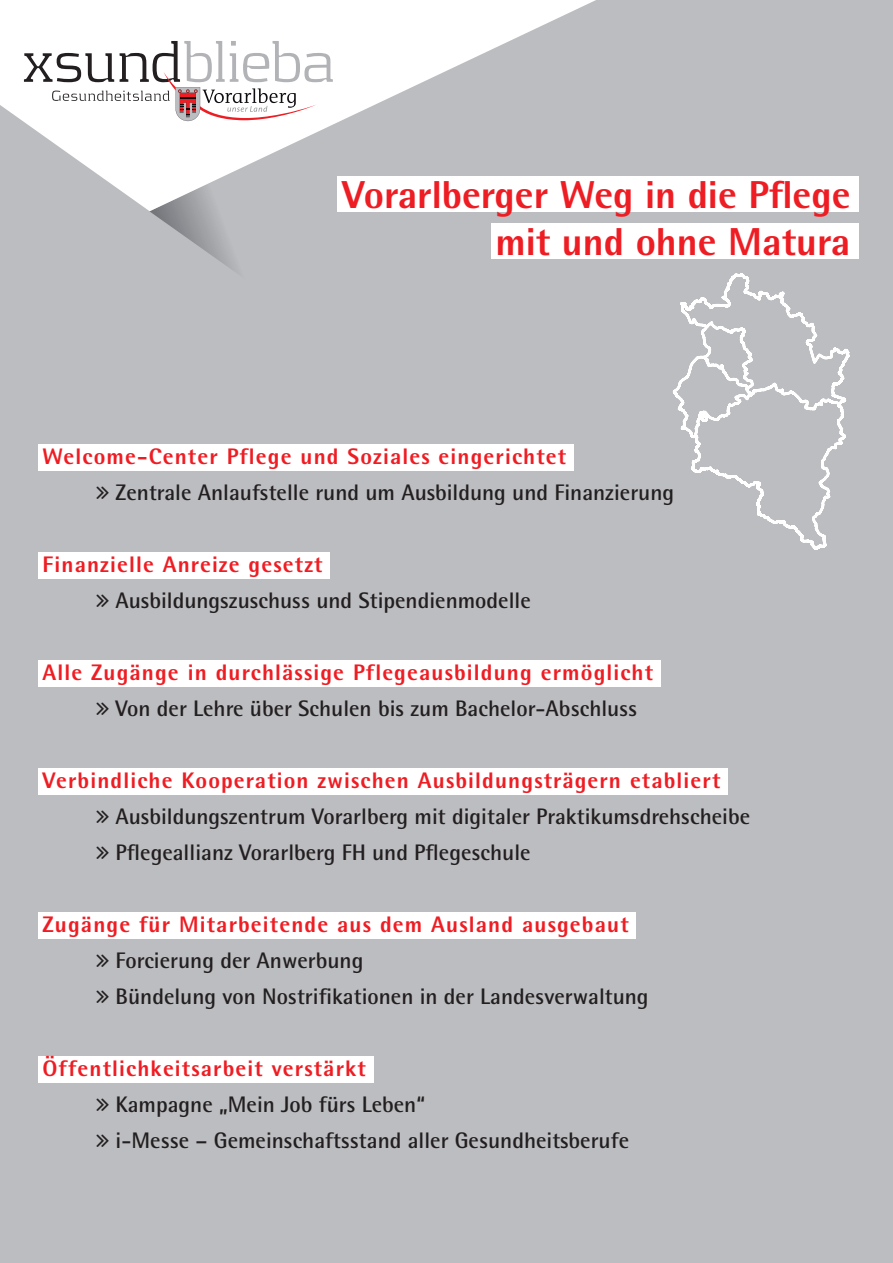
<style>
.page{position:relative;width:893px;height:1263px;background:#bcbdc0}
.page>*{position:absolute;margin:0;border:0;box-sizing:border-box;transform-origin:0 0}
.t1{font:800 39px/46.8px "Rotis Semi Sans Pro";color:#ee1d23;text-align:right}
.t2{font:700 22.5px/36px "Rotis Semi Sans Pro";color:#231f20}
.t3{font:800 22.5px "Rotis Semi Sans Pro";letter-spacing:.05em;color:#ee1d23}
</style>
<div class="page">
<svg style="left:150px;top:211px;width:85px;height:60px"></svg>
<svg style="left:0;top:0;width:596px;height:211px"></svg>
<svg style="left:24px;top:41px;width:309px;height:80px;background:#e3dedf"></svg>
<svg style="left:672px;top:273px;width:178px;height:277px"></svg>
<div style="left:338px;top:176px;width:521px;height:36px;background:#fff"></div>
<div style="left:491px;top:223px;width:368px;height:36px;background:#fff"></div>
<div style="left:38px;top:444px;width:536px;height:27px;background:#fff"></div>
<div style="left:38px;top:552px;width:292px;height:27px;background:#fff"></div>
<div style="left:38px;top:660px;width:622px;height:27px;background:#fff"></div>
<div style="left:38px;top:768px;width:690px;height:27px;background:#fff"></div>
<div style="left:38px;top:912px;width:598px;height:27px;background:#fff"></div>
<div style="left:38px;top:1056px;width:335px;height:27px;background:#fff"></div>
<h1 class="t1" style="left:342px;top:170px;width:510px">Vorarlberger Weg in die Pflege mit und ohne Matura</h1>
<p class="t3" style="left:43px;top:442px;width:525px">Welcome-Center Pflege und Soziales eingerichtet</p>
<p class="t2" style="left:116px;top:475px;width:560px">Zentrale Anlaufstelle rund um Ausbildung und Finanzierung</p>
<p class="t3" style="left:43px;top:550px;width:282px">Finanzielle Anreize gesetzt</p>
<p class="t2" style="left:116px;top:583px;width:417px">Ausbildungszuschuss und Stipendienmodelle</p>
<p class="t3" style="left:43px;top:658px;width:612px">Alle Zugänge in durchlässige Pflegeausbildung ermöglicht</p>
<p class="t2" style="left:116px;top:691px;width:523px">Von der Lehre über Schulen bis zum Bachelor-Abschluss</p>
<p class="t3" style="left:43px;top:766px;width:679px">Verbindliche Kooperation zwischen Ausbildungsträgern etabliert</p>
<p class="t2" style="left:116px;top:799px;width:636px">Ausbildungszentrum Vorarlberg mit digitaler Praktikumsdrehscheibe<br>Pflegeallianz Vorarlberg FH und Pflegeschule</p>
<p class="t3" style="left:43px;top:910px;width:588px">Zugänge für Mitarbeitende aus dem Ausland ausgebaut</p>
<p class="t2" style="left:116px;top:943px;width:534px">Forcierung der Anwerbung<br>Bündelung von Nostrifikationen in der Landesverwaltung</p>
<p class="t3" style="left:43px;top:1054px;width:325px">Öffentlichkeitsarbeit verstärkt</p>
<p class="t2" style="left:116px;top:1087px;width:515px">Kampagne „Mein Job fürs Leben“<br>i-Messe – Gemeinschaftsstand aller Gesundheitsberufe</p>
</div>
